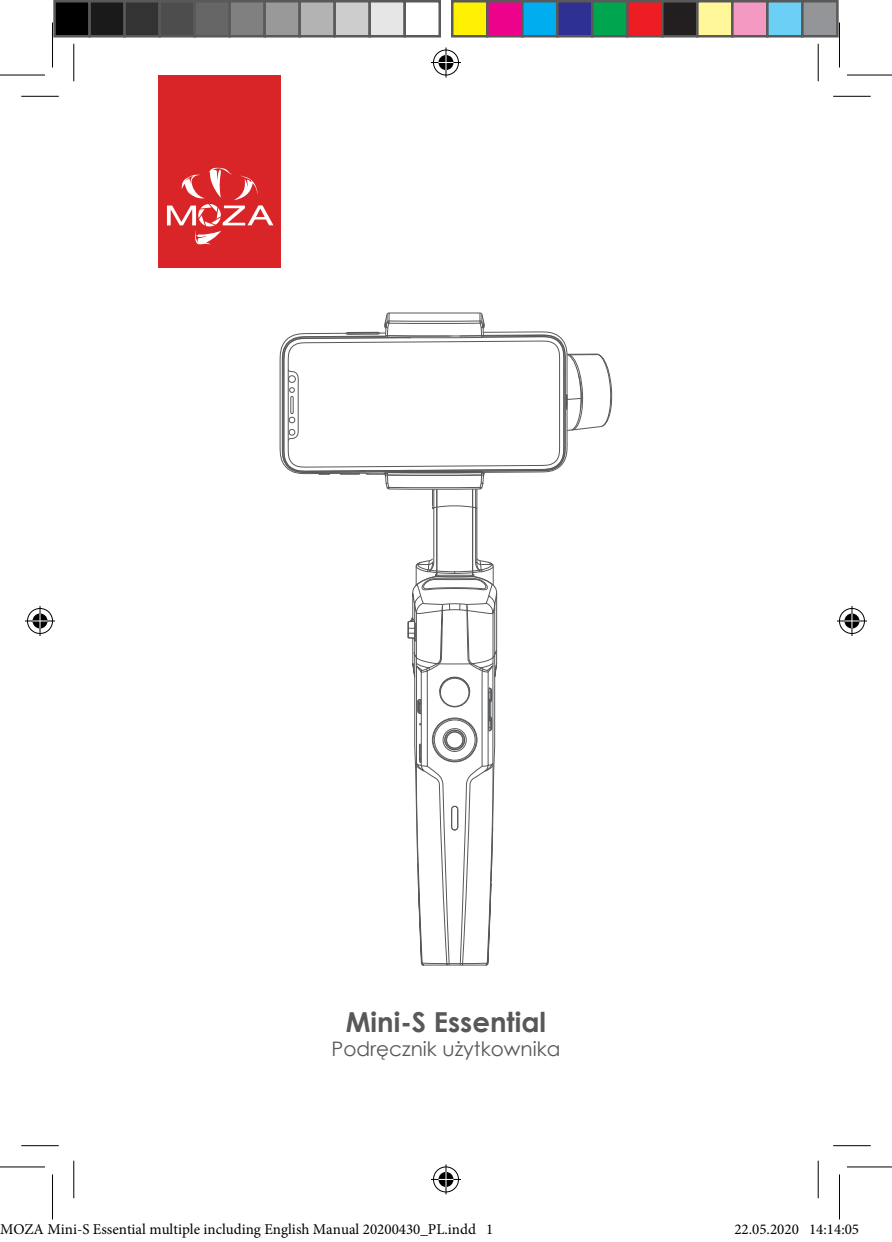
<style>
.page{position:relative;width:892px;height:1242px;background:#fff}
.page>*{position:absolute;margin:0;border:0;box-sizing:border-box;transform-origin:0 0}
.t1{font:700 27.5px "Century Gothic";color:#57585a}
.t2{font:20px "Century Gothic";color:#57585a}
.t3{font:15px "Minion Pro";color:#000}
</style>
<div class="page">
<div style="left:159px;top:75px;width:122px;height:192px;background:#d92528"></div>
<svg style="left:167px;top:167px;width:106px;height:78px"></svg>
<svg style="left:279px;top:312px;width:333px;height:654px"></svg>
<hr style="left:21px;top:96px;width:38px;height:1px;background:#000">
<hr style="left:833px;top:96px;width:37px;height:1px;background:#000">
<hr style="left:21px;top:1145px;width:38px;height:1px;background:#000">
<hr style="left:833px;top:1145px;width:37px;height:1px;background:#000">
<hr style="left:73px;top:44px;width:1px;height:37px;background:#000">
<hr style="left:817px;top:44px;width:1px;height:37px;background:#000">
<hr style="left:817px;top:1160px;width:1px;height:38px;background:#000">
<svg style="left:0;top:74px;width:45px;height:1px"></svg>
<svg style="left:847px;top:74px;width:45px;height:1px"></svg>
<hr style="left:0;top:75px;width:45px;height:1px;background:#000">
<hr style="left:847px;top:75px;width:45px;height:1px;background:#000">
<hr style="left:847px;top:1166px;width:45px;height:1px;background:#000">
<hr style="left:52px;top:22px;width:1px;height:45px;background:#000">
<hr style="left:839px;top:22px;width:1px;height:45px;background:#000">
<hr style="left:839px;top:1174px;width:1px;height:45px;background:#000">
<div style="left:432px;top:48px;width:28px;height:29px;border:3px solid #fff;border-radius:50%"></div>
<hr style="left:431px;top:61px;width:30px;height:3px;background:#fff">
<hr style="left:444px;top:47px;width:3px;height:30px;background:#fff">
<div style="left:437px;top:53px;width:18px;height:19px;border:3px solid #fff;border-radius:50%"></div>
<div style="left:433px;top:50px;width:26px;height:25px;border:1px solid #000;border-radius:50%"></div>
<hr style="left:431px;top:62px;width:30px;height:1px;background:#000">
<hr style="left:445px;top:47px;width:1px;height:30px;background:#000">
<svg style="left:438px;top:55px;width:15px;height:15px"></svg>
<div style="left:432px;top:1165px;width:28px;height:28px;border:3px solid #fff;border-radius:50%"></div>
<hr style="left:431px;top:1177px;width:30px;height:3px;background:#fff">
<hr style="left:444px;top:1164px;width:3px;height:30px;background:#fff">
<div style="left:437px;top:1170px;width:18px;height:18px;border:3px solid #fff;border-radius:50%"></div>
<div style="left:433px;top:1166px;width:26px;height:26px;border:1px solid #000;border-radius:50%"></div>
<hr style="left:431px;top:1178px;width:30px;height:1px;background:#000">
<hr style="left:445px;top:1164px;width:1px;height:30px;background:#000">
<svg style="left:438px;top:1171px;width:15px;height:15px"></svg>
<div style="left:26px;top:607px;width:28px;height:28px;border:3px solid #fff;border-radius:50%"></div>
<hr style="left:25px;top:619px;width:30px;height:3px;background:#fff">
<svg style="left:38px;top:606px;width:4px;height:30px"></svg>
<div style="left:31px;top:612px;width:18px;height:18px;border:3px solid #fff;border-radius:50%"></div>
<div style="left:27px;top:608px;width:26px;height:25px;border:1px solid #000;border-radius:50%"></div>
<hr style="left:25px;top:620px;width:30px;height:1px;background:#000">
<hr style="left:40px;top:606px;width:1px;height:30px;background:#000">
<svg style="left:33px;top:613px;width:15px;height:15px"></svg>
<div style="left:838px;top:607px;width:28px;height:28px;border:3px solid #fff;border-radius:50%"></div>
<hr style="left:837px;top:619px;width:30px;height:3px;background:#fff">
<hr style="left:850px;top:606px;width:3px;height:30px;background:#fff">
<div style="left:843px;top:612px;width:18px;height:18px;border:3px solid #fff;border-radius:50%"></div>
<div style="left:839px;top:608px;width:25px;height:25px;border:1px solid #000;border-radius:50%"></div>
<hr style="left:837px;top:620px;width:30px;height:1px;background:#000">
<hr style="left:851px;top:606px;width:1px;height:30px;background:#000">
<svg style="left:844px;top:613px;width:15px;height:15px"></svg>
<div style="left:55px;top:1px;width:35px;height:35px;background:#000"></div>
<div style="left:53px;top:0;width:38px;height:37px;border:2px solid #595959"></div>
<div style="left:90px;top:1px;width:35px;height:35px;background:#1a1a1a"></div>
<div style="left:88px;top:0;width:38px;height:37px;border:2px solid #595959"></div>
<div style="left:125px;top:1px;width:35px;height:35px;background:#333"></div>
<div style="left:123px;top:0;width:38px;height:37px;border:2px solid #595959"></div>
<div style="left:160px;top:1px;width:35px;height:35px;background:#4d4d4d"></div>
<div style="left:158px;top:0;width:38px;height:37px;border:2px solid #595959"></div>
<div style="left:195px;top:1px;width:35px;height:35px;background:#666"></div>
<div style="left:193px;top:0;width:38px;height:37px;border:2px solid #595959"></div>
<div style="left:230px;top:1px;width:35px;height:35px;background:#808080"></div>
<div style="left:228px;top:0;width:38px;height:37px;border:2px solid #595959"></div>
<div style="left:265px;top:1px;width:35px;height:35px;background:#999"></div>
<div style="left:263px;top:0;width:38px;height:37px;border:2px solid #595959"></div>
<div style="left:300px;top:1px;width:35px;height:35px;background:#b3b3b3"></div>
<div style="left:298px;top:0;width:38px;height:37px;border:2px solid #595959"></div>
<div style="left:335px;top:1px;width:35px;height:35px;background:#ccc"></div>
<div style="left:333px;top:0;width:38px;height:37px;border:2px solid #595959"></div>
<div style="left:370px;top:1px;width:35px;height:35px;background:#e6e6e6"></div>
<div style="left:368px;top:0;width:38px;height:37px;border:2px solid #595959"></div>
<div style="left:403px;top:0;width:38px;height:37px;border:2px solid #595959"></div>
<div style="left:452px;top:1px;width:35px;height:35px;background:#fff101"></div>
<div style="left:451px;top:0;width:37px;height:37px;border:2px solid #595959"></div>
<div style="left:487px;top:1px;width:35px;height:35px;background:#ed028c"></div>
<div style="left:486px;top:0;width:37px;height:37px;border:2px solid #595959"></div>
<div style="left:522px;top:1px;width:35px;height:35px;background:#00aeef"></div>
<div style="left:521px;top:0;width:37px;height:37px;border:2px solid #595959"></div>
<div style="left:557px;top:1px;width:35px;height:35px;background:#2e3092"></div>
<div style="left:556px;top:0;width:37px;height:37px;border:2px solid #595959"></div>
<div style="left:592px;top:1px;width:35px;height:35px;background:#00a54f"></div>
<div style="left:591px;top:0;width:37px;height:37px;border:2px solid #595959"></div>
<div style="left:627px;top:1px;width:35px;height:35px;background:#ee1d23"></div>
<div style="left:626px;top:0;width:37px;height:37px;border:2px solid #595959"></div>
<div style="left:662px;top:1px;width:35px;height:35px;background:#231f20"></div>
<div style="left:661px;top:0;width:37px;height:37px;border:2px solid #595959"></div>
<div style="left:697px;top:1px;width:35px;height:35px;background:#fff79a"></div>
<div style="left:696px;top:0;width:37px;height:37px;border:2px solid #595959"></div>
<div style="left:732px;top:1px;width:35px;height:35px;background:#f499c2"></div>
<div style="left:731px;top:0;width:37px;height:37px;border:2px solid #595959"></div>
<div style="left:767px;top:1px;width:35px;height:35px;background:#6bcff6"></div>
<div style="left:766px;top:0;width:37px;height:37px;border:2px solid #595959"></div>
<div style="left:802px;top:1px;width:35px;height:35px;background:#939598"></div>
<div style="left:801px;top:0;width:37px;height:37px;border:2px solid #595959"></div>
<svg style="left:0;top:1160px;width:75px;height:60px"></svg>
<div style="left:384px;top:1224px;width:7px;height:11px;border:1px solid #fff;border-radius:50%"></div>
<div style="left:386px;top:1224px;width:4px;height:10px;border:1px solid #fff;border-radius:50%"></div>
<div style="left:392px;top:1224px;width:7px;height:11px;border:1px solid #fff;border-radius:50%"></div>
<div style="left:393px;top:1224px;width:4px;height:10px;border:1px solid #fff;border-radius:50%"></div>
<div style="left:413px;top:1224px;width:7px;height:11px;border:1px solid #fff;border-radius:50%"></div>
<div style="left:414px;top:1224px;width:5px;height:10px;border:1px solid #fff;border-radius:50%"></div>
<div style="left:752px;top:1224px;width:7px;height:11px;border:1px solid #fff;border-radius:50%"></div>
<div style="left:753px;top:1224px;width:5px;height:10px;border:1px solid #fff;border-radius:50%"></div>
<div style="left:791px;top:1224px;width:7px;height:11px;border:1px solid #fff;border-radius:50%"></div>
<div style="left:793px;top:1224px;width:4px;height:10px;border:1px solid #fff;border-radius:50%"></div>
<div style="left:844px;top:1224px;width:8px;height:11px;border:1px solid #fff;border-radius:50%"></div>
<div style="left:846px;top:1224px;width:4px;height:10px;border:1px solid #fff;border-radius:50%"></div>
<h1 class="t1" style="left:346px;top:1000px;width:202px">Mini-S Essential</h1>
<h2 class="t2" style="left:331px;top:1034px;width:230px">Podręcznik użytkownika</h2>
<p class="t3" style="left:0;top:1219px;width:495px">MOZA Mini-S Essential multiple including English Manual 20200430_PL.indd 1</p>
<p class="t3" style="left:734px;top:1219px;width:126px">22.05.2020 14:14:05</p>
</div>
